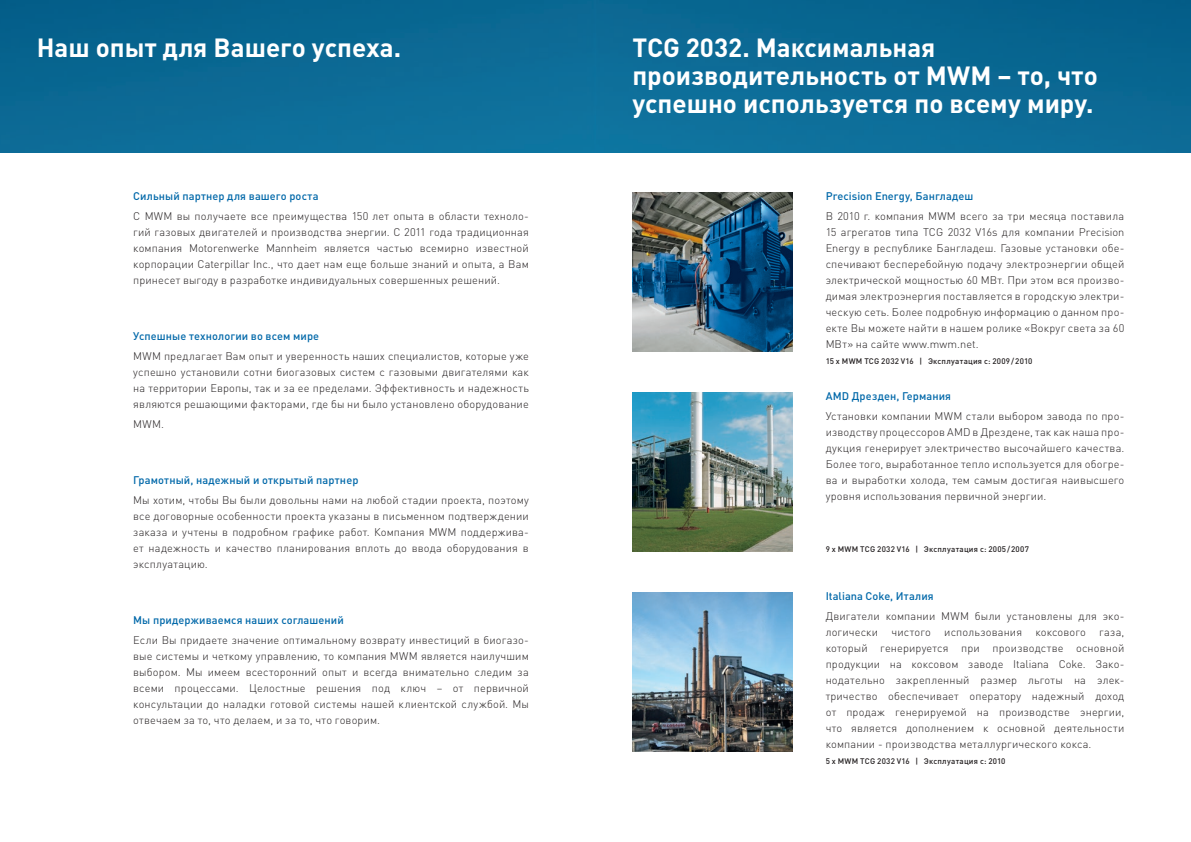
<style>
.page{position:relative;width:1191px;height:842px;background:#fff}
.page>*{position:absolute;margin:0;border:0;box-sizing:border-box;transform-origin:0 0}
.t1{font:700 26px/28px "DIN Pro";color:#fff}
.t2{font:300 11px/16px "DIN Pro";letter-spacing:.01em;color:#231f20;text-align:justify}
.t3{font:500 11px "DIN Pro";letter-spacing:.01em;color:#0068a9}
.t4{font:500 8px "DIN Pro";letter-spacing:.025em;color:#231f20}
</style>
<div class="page">
<img style="left:0;top:0;width:1191px;height:152px">
<img style="left:632px;top:192px;width:160px;height:160px">
<img style="left:632px;top:392px;width:160px;height:160px">
<img style="left:632px;top:592px;width:160px;height:160px">
<h1 class="t1" style="left:37px;top:32px;width:366px">Наш опыт для Вашего успеха.</h1>
<h1 class="t1" style="left:632px;top:32px;width:467px">TCG 2032. Максимальная производительность от MWM – то, что успешно используется по всему миру.</h1>
<p class="t3" style="left:133px;top:189px;width:187px">Сильный партнер для вашего роста</p>
<p class="t2" style="left:133px;top:208px;width:397px">С MWM вы получаете все преимущества 150 лет опыта в области техноло&shy;гий газовых двигателей и производства энергии. С 2011 года традиционная компания Motorenwerke Mannheim является частью всемирно известной корпорации Caterpillar Inc., что дает нам еще больше знаний и опыта, а Вам принесет выгоду в разработке индивидуальных совершенных решений.</p>
<p class="t3" style="left:133px;top:329px;width:187px">Успешные технологии во всем мире</p>
<p class="t2" style="left:133px;top:348px;width:397px">MWM предлагает Вам опыт и уверенность наших специалистов, которые уже успешно установили сотни биогазовых систем с газовыми двигателями как на территории Европы, так и за ее пределами. Эффективность и надежность являются решающими факторами, где бы ни было установлено оборудование</p>
<p class="t2" style="left:133px;top:416px;width:32px">MWM.</p>
<p class="t3" style="left:133px;top:473px;width:227px">Грамотный, надежный и открытый партнер</p>
<p class="t2" style="left:133px;top:492px;width:397px">Мы хотим, чтобы Вы были довольны нами на любой стадии проекта, поэтому все договорные особенности проекта указаны в письменном подтверждении заказа и учтены в подробном графике работ. Компания MWM поддержива&shy;ет надежность и качество планирования вплоть до ввода оборудования в эксплуатацию.</p>
<p class="t3" style="left:133px;top:613px;width:212px">Мы придерживаемся наших соглашений</p>
<p class="t2" style="left:133px;top:632px;width:397px">Если Вы придаете значение оптимальному возврату инвестиций в биогазо&shy;вые системы и четкому управлению, то компания MWM является наилучшим выбором. Мы имеем всесторонний опыт и всегда внимательно следим за всеми процессами. Целостные решения под ключ – от первичной консультации до наладки готовой системы нашей клиентской службой. Мы отвечаем за то, что делаем, и за то, что говорим.</p>
<p class="t3" style="left:825px;top:189px;width:149px">Precision Energy, Бангладеш</p>
<p class="t2" style="left:825px;top:208px;width:300px">В 2010 г. компания MWM всего за три месяца поставила 15 агрегатов типа TCG 2032 V16s для компании Precision Energy в республике Бангладеш. Газовые установки обе&shy;спечивают бесперебойную подачу электроэнергии общей электрической мощностью 60 МВт. При этом вся произво&shy;димая электроэнергия поставляется в городскую электри&shy;ческую сеть. Более подробную информацию о данном про&shy;екте Вы можете найти в нашем ролике «Вокруг света за 60<br>МВт» на сайте www.mwm.net.</p>
<p class="t4" style="left:825px;top:356px;width:208px">15 x MWM TCG 2032 V16 | Эксплуатация с: 2009/2010</p>
<p class="t3" style="left:825px;top:389px;width:127px">AMD Дрезден, Германия</p>
<p class="t2" style="left:825px;top:408px;width:300px">Установки компании MWM стали выбором завода по про&shy;изводству процессоров AMD в Дрездене, так как наша про&shy;дукция генерирует электричество высочайшего качества.<br>Более того, выработанное тепло используется для обогре&shy;ва и выработки холода, тем самым достигая наивысшего уровня использования первичной энергии.</p>
<p class="t4" style="left:825px;top:544px;width:205px">9 x MWM TCG 2032 V16 | Эксплуатация с: 2005/2007</p>
<p class="t3" style="left:825px;top:589px;width:110px">Italiana Coke, Италия</p>
<p class="t2" style="left:825px;top:608px;width:300px">Двигатели компании MWM были установлены для эко&shy;логически чистого использования коксового газа, который генерируется при производстве основной продукции на коксовом заводе Italiana Coke. Зако&shy;нодательно закрепленный размер льготы на элек&shy;тричество обеспечивает оператору надежный доход от продаж генерируемой на производстве энергии, что является дополнением к основной деятельности компании - производства металлургического кокса.</p>
<p class="t4" style="left:825px;top:756px;width:181px">5 x MWM TCG 2032 V16 | Эксплуатация с: 2010</p>
</div>
